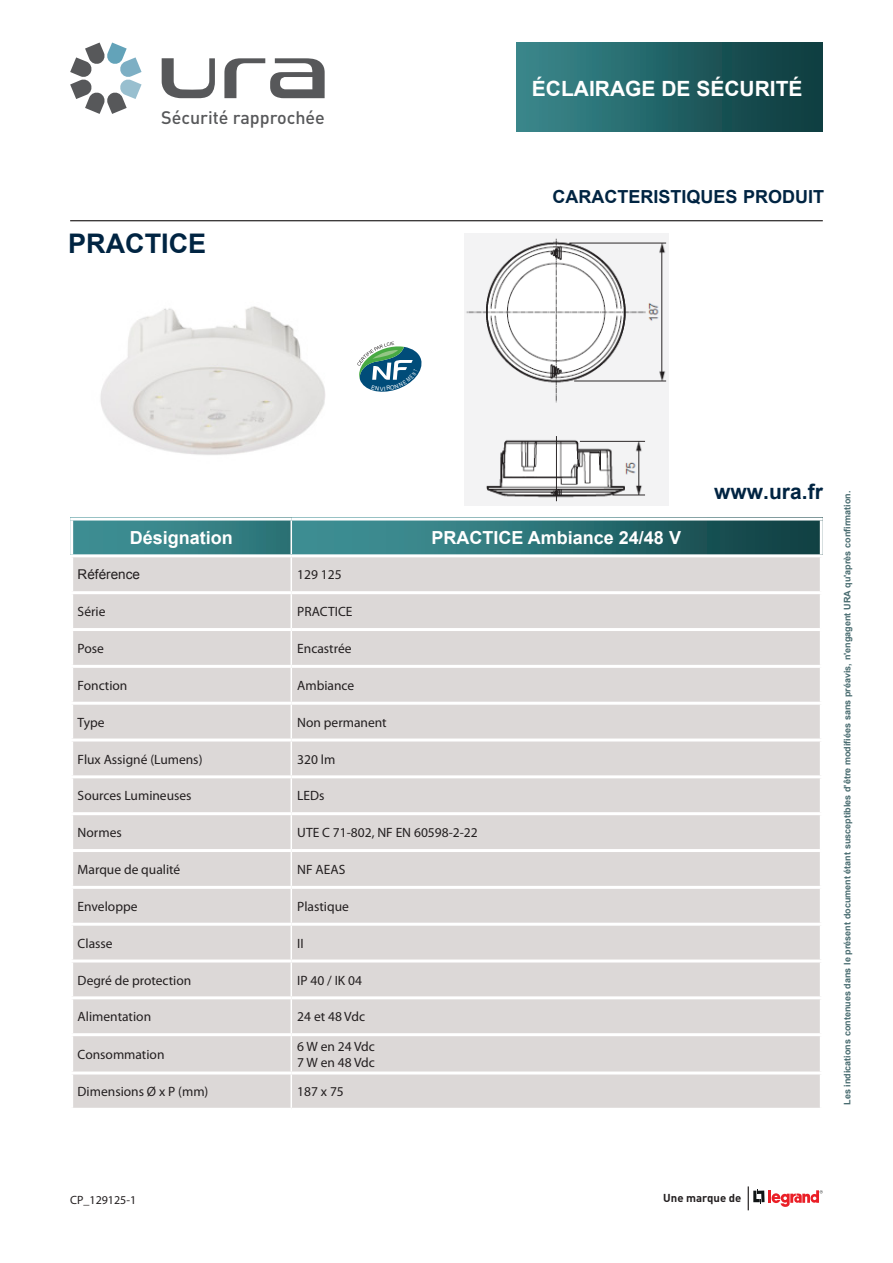
<style>
.page{position:relative;width:893px;height:1263px;background:#fff}
.page>*{position:absolute;margin:0;border:0;box-sizing:border-box;transform-origin:0 0}
.t1{font:700 27px "Arial";color:#002442}
.t2{font:700 21px "Arial";color:#fff}
.t3{font:700 21px "Arial";color:#002442}
.t4{font:700 18px "Arial";color:#fff}
.t5{font:700 18px "Arial";color:#002442}
.t6{font:500 17.85px "DIN Pro";color:#57585a}
.t7{font:13.5px/16.2px "Myriad Pro";color:#231f20}
.t8{font:13.5px "Arial";color:#231f20}
.t9{font:12px "Myriad Pro";color:#231f20}
.t10{font:700 11.4px "DIN Pro";color:#231f20}
.t11{font:700 9px "Arial";color:#486b6f}
</style>
<div class="page">
<hr style="left:70px;top:220px;width:753px;height:1px;background:#231f20">
<svg style="left:748px;top:1186px;width:75px;height:24px"></svg>
<svg style="left:162px;top:58px;width:53px;height:40px"></svg>
<svg style="left:70px;top:43px;width:72px;height:71px"></svg>
<svg style="left:224px;top:58px;width:101px;height:40px"></svg>
<div style="left:517px;top:43px;width:306px;height:89px;background:linear-gradient(to right,#3a898e,#0b393c)"></div>
<img style="left:100px;top:306px;width:258px;height:149px">
<div style="left:293px;top:517px;width:530px;height:37px;background:linear-gradient(to right,#44999e,#104144)"></div>
<div style="left:70px;top:517px;width:221px;height:37px;background:linear-gradient(to right,#419297,#2d7477)"></div>
<div style="left:73px;top:557px;width:747px;height:551px;background:#dcd8d7"></div>
<hr style="left:291px;top:557px;width:1px;height:34px;background:#fff">
<hr style="left:291px;top:594px;width:1px;height:34px;background:#fff">
<hr style="left:291px;top:631px;width:1px;height:34px;background:#fff">
<hr style="left:291px;top:668px;width:1px;height:34px;background:#fff">
<hr style="left:291px;top:705px;width:1px;height:33px;background:#fff">
<hr style="left:291px;top:741px;width:1px;height:34px;background:#fff">
<hr style="left:291px;top:778px;width:1px;height:34px;background:#fff">
<hr style="left:291px;top:815px;width:1px;height:34px;background:#fff">
<hr style="left:291px;top:852px;width:1px;height:34px;background:#fff">
<hr style="left:291px;top:889px;width:1px;height:34px;background:#fff">
<hr style="left:291px;top:926px;width:1px;height:33px;background:#fff">
<hr style="left:291px;top:962px;width:1px;height:34px;background:#fff">
<hr style="left:291px;top:999px;width:1px;height:34px;background:#fff">
<hr style="left:291px;top:1036px;width:1px;height:35px;background:#fff">
<hr style="left:291px;top:1074px;width:1px;height:34px;background:#fff">
<hr style="left:70px;top:517px;width:221px;height:3px;background:#fff">
<hr style="left:70px;top:520px;width:3px;height:34px;background:#fff">
<hr style="left:291px;top:517px;width:532px;height:3px;background:#fff">
<hr style="left:820px;top:520px;width:3px;height:34px;background:#fff">
<hr style="left:70px;top:591px;width:221px;height:3px;background:#fff">
<hr style="left:291px;top:591px;width:532px;height:3px;background:#fff">
<hr style="left:70px;top:628px;width:221px;height:3px;background:#fff">
<hr style="left:291px;top:628px;width:532px;height:3px;background:#fff">
<hr style="left:70px;top:665px;width:221px;height:3px;background:#fff">
<hr style="left:291px;top:665px;width:532px;height:3px;background:#fff">
<hr style="left:70px;top:702px;width:221px;height:3px;background:#fff">
<hr style="left:291px;top:702px;width:532px;height:3px;background:#fff">
<hr style="left:70px;top:738px;width:221px;height:3px;background:#fff">
<hr style="left:291px;top:738px;width:532px;height:3px;background:#fff">
<hr style="left:70px;top:775px;width:221px;height:3px;background:#fff">
<hr style="left:291px;top:775px;width:532px;height:3px;background:#fff">
<hr style="left:70px;top:812px;width:221px;height:3px;background:#fff">
<hr style="left:291px;top:812px;width:532px;height:3px;background:#fff">
<hr style="left:70px;top:849px;width:221px;height:3px;background:#fff">
<hr style="left:291px;top:849px;width:532px;height:3px;background:#fff">
<hr style="left:70px;top:886px;width:221px;height:3px;background:#fff">
<hr style="left:291px;top:886px;width:532px;height:3px;background:#fff">
<hr style="left:70px;top:923px;width:221px;height:3px;background:#fff">
<hr style="left:291px;top:923px;width:532px;height:3px;background:#fff">
<hr style="left:70px;top:959px;width:221px;height:3px;background:#fff">
<hr style="left:291px;top:959px;width:532px;height:3px;background:#fff">
<hr style="left:70px;top:996px;width:221px;height:3px;background:#fff">
<hr style="left:291px;top:996px;width:532px;height:3px;background:#fff">
<hr style="left:70px;top:1033px;width:221px;height:3px;background:#fff">
<hr style="left:291px;top:1033px;width:532px;height:3px;background:#fff">
<hr style="left:70px;top:1071px;width:221px;height:3px;background:#fff">
<hr style="left:291px;top:1071px;width:532px;height:3px;background:#fff">
<img style="left:464px;top:233px;width:204px;height:273px">
<svg style="left:358px;top:342px;width:63px;height:50px"></svg>
<h3 class="t6" style="left:161px;top:103px;width:165px">Sécurité rapprochée</h3>
<h1 class="t1" style="left:68px;top:226px;width:139px">PRACTICE</h1>
<h2 class="t2" style="left:532px;top:74px;width:272px">ÉCLAIRAGE DE SÉCURITÉ</h2>
<h3 class="t5" style="left:553px;top:185px;width:273px">CARACTERISTIQUES PRODUIT</h3>
<h3 class="t4" style="left:130px;top:526px;width:105px">Désignation</h3>
<h3 class="t4" style="left:432px;top:526px;width:251px">PRACTICE Ambiance 24/48 V</h3>
<p class="t8" style="left:78px;top:566px;width:64px">Référence</p>
<p class="t7" style="left:297px;top:567px;width:46px">129 125</p>
<p class="t7" style="left:78px;top:604px;width:29px">Série</p>
<p class="t7" style="left:297px;top:604px;width:57px">PRACTICE</p>
<p class="t7" style="left:78px;top:641px;width:28px">Pose</p>
<p class="t7" style="left:297px;top:641px;width:56px">Encastrée</p>
<p class="t7" style="left:78px;top:677px;width:51px">Fonction</p>
<p class="t7" style="left:297px;top:677px;width:59px">Ambiance</p>
<p class="t7" style="left:78px;top:714px;width:28px">Type</p>
<p class="t7" style="left:297px;top:714px;width:91px">Non permanent</p>
<p class="t7" style="left:78px;top:751px;width:126px">Flux Assigné (Lumens)</p>
<p class="t7" style="left:297px;top:751px;width:40px">320 lm</p>
<p class="t7" style="left:78px;top:788px;width:115px">Sources Lumineuses</p>
<p class="t7" style="left:297px;top:788px;width:29px">LEDs</p>
<p class="t7" style="left:78px;top:825px;width:46px">Normes</p>
<p class="t7" style="left:297px;top:825px;width:182px">UTE C 71-802, NF EN 60598-2-22</p>
<p class="t7" style="left:78px;top:862px;width:104px">Marque de qualité</p>
<p class="t7" style="left:297px;top:862px;width:50px">NF AEAS</p>
<p class="t7" style="left:78px;top:898px;width:61px">Enveloppe</p>
<p class="t7" style="left:297px;top:898px;width:53px">Plastique</p>
<p class="t7" style="left:78px;top:935px;width:36px">Classe</p>
<p class="t7" style="left:297px;top:935px;width:8px">II</p>
<p class="t7" style="left:78px;top:972px;width:115px">Degré de protection</p>
<p class="t7" style="left:297px;top:972px;width:66px">IP 40 / IK 04</p>
<p class="t7" style="left:78px;top:1009px;width:75px">Alimentation</p>
<p class="t7" style="left:297px;top:1009px;width:69px">24 et 48 Vdc</p>
<p class="t7" style="left:78px;top:1046px;width:88px">Consommation</p>
<p class="t7" style="left:297px;top:1038px;width:79px">6 W en 24 Vdc<br>7 W en 48 Vdc</p>
<p class="t7" style="left:78px;top:1084px;width:132px">Dimensions Ø x P (mm)</p>
<p class="t7" style="left:297px;top:1084px;width:48px">187 x 75</p>
<h2 class="t3" style="left:714px;top:478px;width:110px">www.ura.fr</h2>
<p class="t11" style="left:841px;top:1105px;width:616px;rotate:-90deg">Les indications contenues dans le présent document étant susceptibles d'être modifiées sans préavis, n'engagent URA qu'après confirmation.</p>
<p class="t9" style="left:70px;top:1193px;width:68px">CP_129125-1</p>
<p class="t10" style="left:663px;top:1188px;width:80px">Une marque de</p>
</div>
